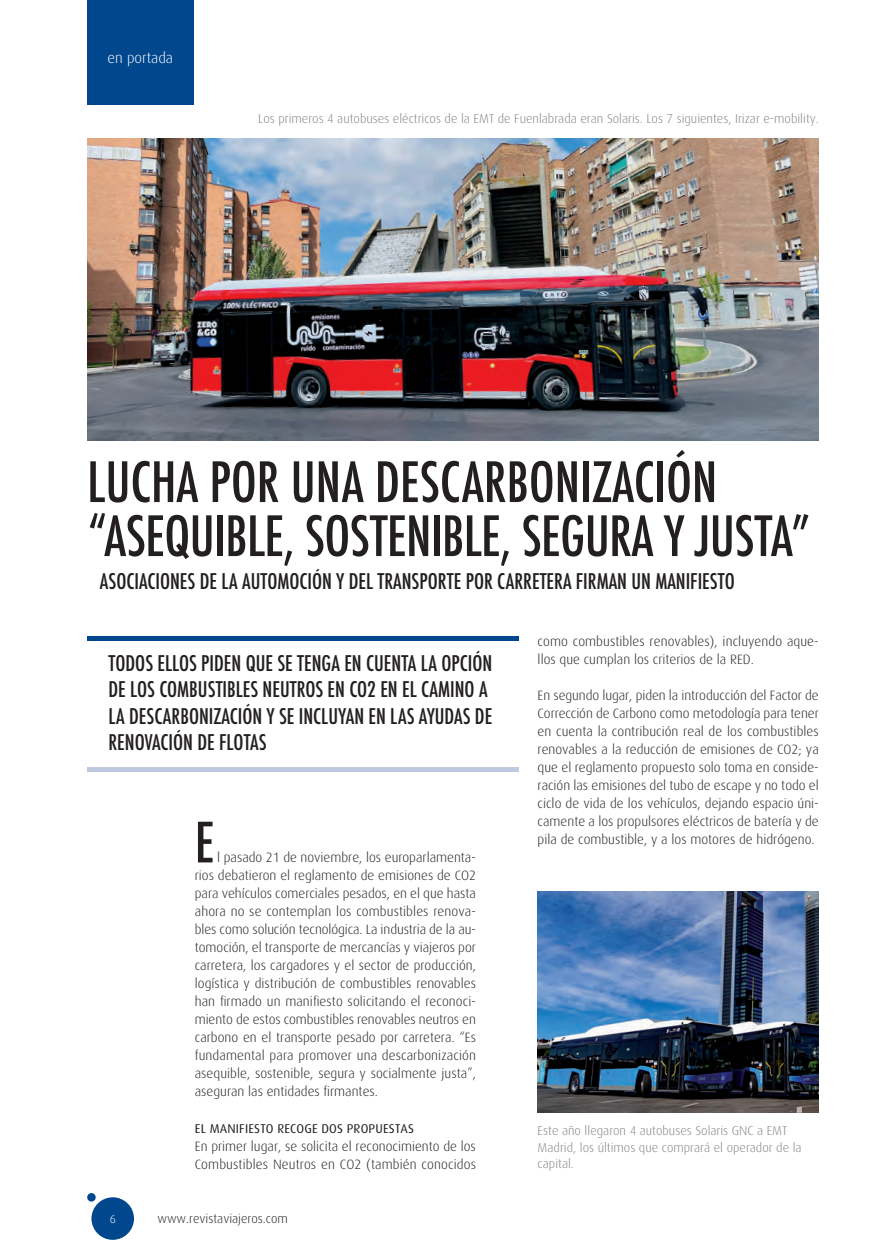
<style>
.page{position:relative;width:889px;height:1259px;background:#fff}
.page>*{position:absolute;margin:0;border:0;box-sizing:border-box;transform-origin:0 0}
.t1{font:500 condensed 54px/54px "Futura";letter-spacing:-.005em;color:#231f20}
.t2{font:500 condensed 21px/26.2px "Futura";color:#231f20}
.t3{font:300 15px "Dax";color:#fff}
.t4{font:300 13.5px/18px "Dax";color:#231f20}
.t5{font:300 12.75px/16.5px "Dax";color:#808285}
.t6{font:12.75px "Dax";letter-spacing:.015em;color:#231f20}
.t7{font:300 12.75px "Dax";color:#231f20}
.t8{font:300 12px "Dax";color:#fff}
</style>
<div class="page">
<img style="left:87px;top:138px;width:732px;height:302px">
<div style="left:87px;top:0;width:106px;height:104px;background:#01478d"></div>
<div style="left:91px;top:1197px;width:43px;height:42px;background:#01478d;border-radius:50%"></div>
<div style="left:87px;top:1193px;width:9px;height:8px;background:#01478d;border-radius:50%"></div>
<hr style="left:87px;top:636px;width:431px;height:4px;background:#01478d">
<div style="left:87px;top:767px;width:431px;height:5px;background:#c0c7e0"></div>
<img style="left:537px;top:891px;width:282px;height:221px">
<p class="t3" style="left:108px;top:51px;width:67px">en portada</p>
<p class="t5" style="left:258px;top:111px;width:562px">Los primeros 4 autobuses eléctricos de la EMT de Fuenlabrada eran Solaris. Los 7 siguientes, Irizar e-mobility.</p>
<h1 class="t1" style="left:87px;top:454px;width:725px">LUCHA POR UNA DESCARBONIZACIÓN “ASEQUIBLE, SOSTENIBLE, SEGURA Y JUSTA”</h1>
<h2 class="t2" style="left:100px;top:568px;width:636px">ASOCIACIONES DE LA AUTOMOCIÓN Y DEL TRANSPORTE POR CARRETERA FIRMAN UN MANIFIESTO</h2>
<h2 class="t2" style="left:108px;top:650px;width:385px">TODOS ELLOS PIDEN QUE SE TENGA EN CUENTA LA OPCIÓN DE LOS COMBUSTIBLES NEUTROS EN CO2 EN EL CAMINO A LA DESCARBONIZACIÓN Y SE INCLUYAN EN LAS AYUDAS DE RENOVACIÓN DE FLOTAS</h2>
<h1 class="t1" style="left:195px;top:815px;width:21px">E</h1>
<p class="t4" style="left:195px;top:849px;width:283px;text-align:justify;text-indent:22px">l pasado 21 de noviembre, los europarlamenta&shy;rios debatieron el reglamento de emisiones de CO2 para vehículos comerciales pesados, en el que hasta ahora no se contemplan los combustibles renova&shy;bles como solución tecnológica. La industria de la au&shy;tomoción, el transporte de mercancías y viajeros por carretera, los cargadores y el sector de producción, logística y distribución de combustibles renovables han firmado un manifiesto solicitando el reconoci&shy;miento de estos combustibles renovables neutros en carbono en el transporte pesado por carretera. “Es fundamental para promover una descarbonización asequible, sostenible, segura y socialmente justa”, aseguran las entidades firmantes.</p>
<p class="t6" style="left:195px;top:1123px;width:221px">EL MANIFIESTO RECOGE DOS PROPUESTAS</p>
<p class="t4" style="left:195px;top:1137px;width:283px">En primer lugar, se solicita el reconocimiento de los<br>Combustibles Neutros en CO2 (también conocidos</p>
<p class="t8" style="left:110px;top:1213px;width:8px">6</p>
<p class="t7" style="left:157px;top:1212px;width:132px">www.revistaviajeros.com</p>
<p class="t4" style="left:537px;top:633px;width:283px">como combustibles renovables), incluyendo aque&shy;llos que cumplan los criterios de la RED.</p>
<p class="t4" style="left:537px;top:687px;width:283px;text-align:justify">En segundo lugar, piden la introducción del Factor de Corrección de Carbono como metodología para tener en cuenta la contribución real de los combustibles renovables a la reducción de emisiones de CO2; ya que el reglamento propuesto solo toma en conside&shy;ración las emisiones del tubo de escape y no todo el ciclo de vida de los vehículos, dejando espacio úni&shy;camente a los propulsores eléctricos de batería y de pila de combustible, y a los motores de hidrógeno.</p>
<p class="t5" style="left:537px;top:1123px;width:265px">Este año llegaron 4 autobuses Solaris GNC a EMT<br>Madrid, los últimos que comprará el operador de la capital.</p>
</div>
